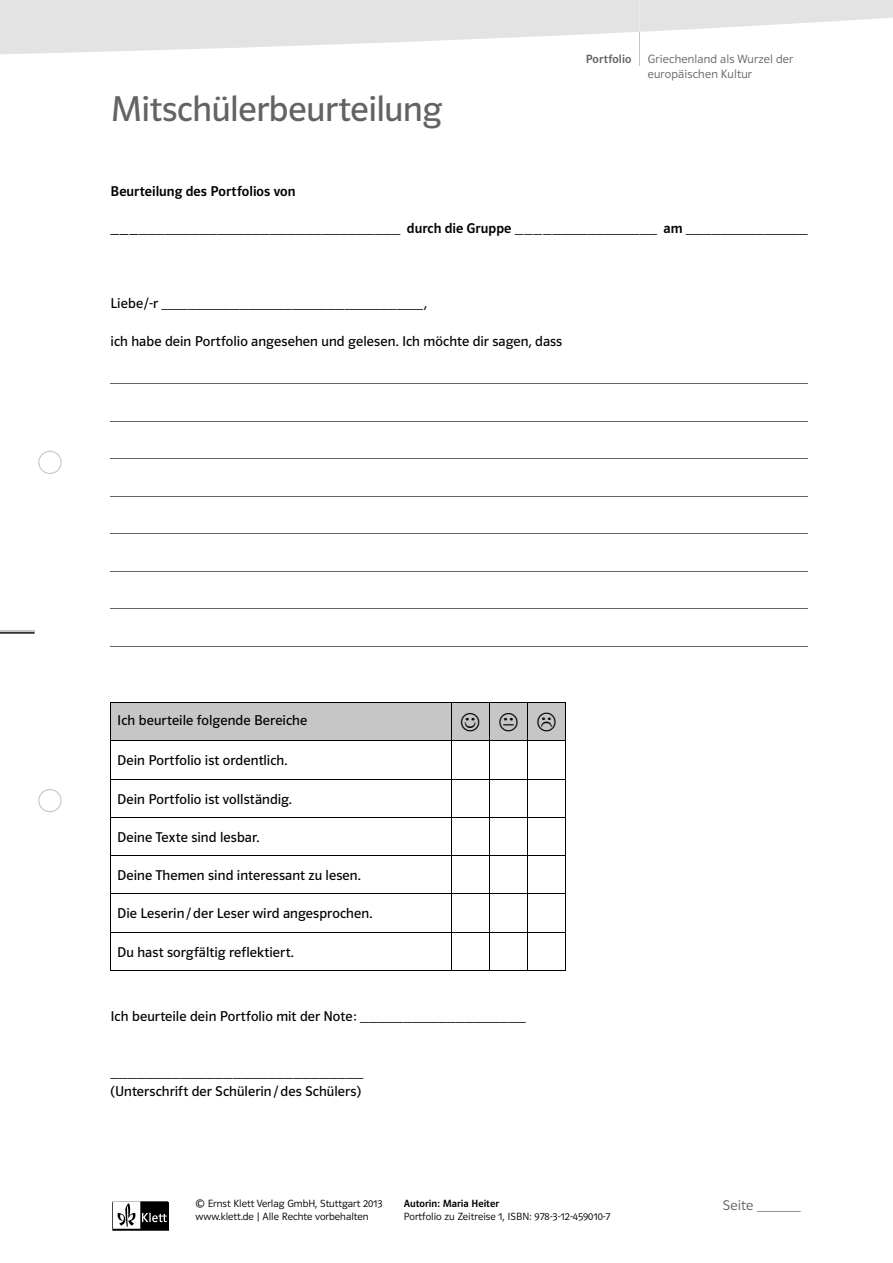
<style>
.page{position:relative;width:893px;height:1263px;background:#fff}
.page>*{position:absolute;margin:0;border:0;box-sizing:border-box;transform-origin:0 0}
.t1{font:36px "Polo ST11 K Buch";letter-spacing:-.01em;color:#646363}
.t2{font:14.25px/18.8px "Polo ST11 K Buch";letter-spacing:.005em;color:#000}
.t3{font:14.25px "Polo ST11 K Krftg";letter-spacing:.005em;color:#000}
.t4{font:14.25px "Polo ST11 K Leicht";color:#646363}
.t5{font:12px/15px "Polo ST11 K Leicht";letter-spacing:.015em;color:#646363}
.t6{font:12px "Polo ST11 K Krftg";letter-spacing:.01em;color:#646363}
.t7{font:10.5px/12.8px "Polo ST11 K Leicht";color:#000}
.t8{font:10.5px "Polo ST11 K Krftg";color:#000}
.s1{font-family:"Polo ST11 K Krftg"}
</style>
<div class="page">
<img style="left:0;top:632px;width:34px;height:1px">
<hr style="left:0;top:631px;width:34px;height:1px;background:#c6c6c6">
<svg style="left:38px;top:451px;width:24px;height:23px"></svg>
<svg style="left:38px;top:789px;width:24px;height:23px"></svg>
<img style="left:113px;top:1229px;width:55px;height:1px">
<svg style="left:113px;top:1201px;width:55px;height:28px"></svg>
<hr style="left:111px;top:383px;width:697px;height:1px;background:#646363">
<hr style="left:111px;top:421px;width:697px;height:1px;background:#646363">
<hr style="left:111px;top:458px;width:697px;height:1px;background:#646363">
<hr style="left:111px;top:496px;width:697px;height:1px;background:#646363">
<hr style="left:111px;top:533px;width:697px;height:1px;background:#646363">
<hr style="left:111px;top:571px;width:697px;height:1px;background:#646363">
<hr style="left:111px;top:608px;width:697px;height:1px;background:#646363">
<hr style="left:111px;top:646px;width:697px;height:1px;background:#646363">
<hr style="left:566px;top:703px;width:1px;height:37px;background:#000">
<hr style="left:111px;top:741px;width:1px;height:38px;background:#000">
<hr style="left:451px;top:741px;width:1px;height:38px;background:#000">
<hr style="left:489px;top:741px;width:1px;height:38px;background:#000">
<hr style="left:527px;top:741px;width:1px;height:38px;background:#000">
<hr style="left:566px;top:741px;width:1px;height:38px;background:#000">
<hr style="left:111px;top:779px;width:340px;height:1px;background:#000">
<hr style="left:111px;top:779px;width:1px;height:38px;background:#000">
<hr style="left:451px;top:779px;width:38px;height:1px;background:#000">
<hr style="left:451px;top:779px;width:1px;height:38px;background:#000">
<hr style="left:489px;top:779px;width:39px;height:1px;background:#000">
<hr style="left:489px;top:779px;width:1px;height:38px;background:#000">
<hr style="left:528px;top:779px;width:38px;height:1px;background:#000">
<hr style="left:527px;top:779px;width:1px;height:38px;background:#000">
<hr style="left:566px;top:779px;width:1px;height:38px;background:#000">
<hr style="left:111px;top:817px;width:340px;height:1px;background:#000">
<hr style="left:111px;top:818px;width:1px;height:37px;background:#000">
<hr style="left:451px;top:817px;width:38px;height:1px;background:#000">
<hr style="left:451px;top:818px;width:1px;height:37px;background:#000">
<hr style="left:489px;top:817px;width:39px;height:1px;background:#000">
<hr style="left:489px;top:818px;width:1px;height:37px;background:#000">
<hr style="left:528px;top:817px;width:38px;height:1px;background:#000">
<hr style="left:527px;top:818px;width:1px;height:37px;background:#000">
<hr style="left:566px;top:818px;width:1px;height:37px;background:#000">
<hr style="left:111px;top:855px;width:340px;height:1px;background:#000">
<hr style="left:111px;top:856px;width:1px;height:37px;background:#000">
<hr style="left:451px;top:855px;width:38px;height:1px;background:#000">
<hr style="left:451px;top:856px;width:1px;height:37px;background:#000">
<hr style="left:489px;top:855px;width:39px;height:1px;background:#000">
<hr style="left:489px;top:856px;width:1px;height:37px;background:#000">
<hr style="left:528px;top:855px;width:38px;height:1px;background:#000">
<hr style="left:527px;top:856px;width:1px;height:37px;background:#000">
<hr style="left:566px;top:856px;width:1px;height:37px;background:#000">
<hr style="left:111px;top:893px;width:340px;height:1px;background:#000">
<hr style="left:111px;top:894px;width:1px;height:38px;background:#000">
<hr style="left:451px;top:893px;width:38px;height:1px;background:#000">
<hr style="left:451px;top:894px;width:1px;height:38px;background:#000">
<hr style="left:489px;top:893px;width:39px;height:1px;background:#000">
<hr style="left:489px;top:894px;width:1px;height:38px;background:#000">
<hr style="left:528px;top:893px;width:38px;height:1px;background:#000">
<hr style="left:527px;top:894px;width:1px;height:38px;background:#000">
<hr style="left:566px;top:894px;width:1px;height:38px;background:#000">
<hr style="left:111px;top:932px;width:340px;height:1px;background:#000">
<hr style="left:111px;top:932px;width:1px;height:38px;background:#000">
<hr style="left:451px;top:932px;width:38px;height:1px;background:#000">
<hr style="left:451px;top:932px;width:1px;height:38px;background:#000">
<hr style="left:489px;top:932px;width:39px;height:1px;background:#000">
<hr style="left:489px;top:932px;width:1px;height:38px;background:#000">
<hr style="left:528px;top:932px;width:38px;height:1px;background:#000">
<hr style="left:527px;top:932px;width:1px;height:38px;background:#000">
<hr style="left:566px;top:932px;width:1px;height:38px;background:#000">
<hr style="left:111px;top:970px;width:340px;height:1px;background:#000">
<hr style="left:451px;top:970px;width:38px;height:1px;background:#000">
<hr style="left:489px;top:970px;width:39px;height:1px;background:#000">
<hr style="left:528px;top:970px;width:38px;height:1px;background:#000">
<hr style="left:639px;top:0;width:1px;height:66px;background:#c6c6c6">
<svg style="left:0;top:0;width:893px;height:54px;fill:#e3e3e3"></svg>
<svg style="left:639px;top:0;width:1px;height:32px"></svg>
<div style="left:111px;top:702px;width:455px;height:39px;background:#c6c6c6"></div>
<h1 class="t1" style="left:111px;top:89px;width:333px">Mitschülerbeurteilung</h1>
<p class="t6" style="left:586px;top:53px;width:47px">Portfolio</p>
<p class="t5" style="left:648px;top:52px;width:147px">Griechenland als Wurzel der europäischen Kultur</p>
<p class="t3" style="left:111px;top:183px;width:187px">Beurteilung des Portfolios von</p>
<p class="t2" style="left:111px;top:219px;width:699px"><span class="s1">___</span>______________________________ <span class="s1">durch die Gruppe</span> ________________ <span class="s1">am</span> ______________</p>
<p class="t2" style="left:111px;top:294px;width:318px">Liebe/-r ______________________________ ,</p>
<p class="t2" style="left:111px;top:332px;width:453px">ich habe dein Portfolio angesehen und gelesen. Ich möchte dir sagen, dass</p>
<p class="t2" style="left:117px;top:711px;width:192px">Ich beurteile folgende Bereiche</p>
<p class="t2" style="left:117px;top:751px;width:172px">Dein Portfolio ist ordentlich.</p>
<p class="t2" style="left:117px;top:790px;width:176px">Dein Portfolio ist vollständig.</p>
<p class="t2" style="left:117px;top:828px;width:143px">Deine Texte sind lesbar.</p>
<p class="t2" style="left:117px;top:866px;width:245px">Deine Themen sind interessant zu lesen.</p>
<p class="t2" style="left:117px;top:904px;width:257px">Die Leserin / der Leser wird angesprochen.</p>
<p class="t2" style="left:117px;top:943px;width:178px">Du hast sorgfältig reflektiert.</p>
<p class="t2" style="left:111px;top:1007px;width:417px">Ich beurteile dein Portfolio mit der Note: ___________________</p>
<p class="t2" style="left:111px;top:1063px;width:254px">_____________________________ (Unterschrift der Schülerin / des Schülers)</p>
<p class="t7" style="left:196px;top:1197px;width:189px">© Ernst Klett Verlag GmbH, Stuttgart 2013 www.klett.de | Alle Rechte vorbehalten</p>
<p class="t8" style="left:404px;top:1198px;width:97px">Autorin: Maria Heiter</p>
<p class="t7" style="left:404px;top:1210px;width:208px">Portfolio zu Zeitreise 1, ISBN: 978-3-12-459010-7</p>
<p class="t4" style="left:723px;top:1198px;width:79px">Seite _____</p>
</div>
